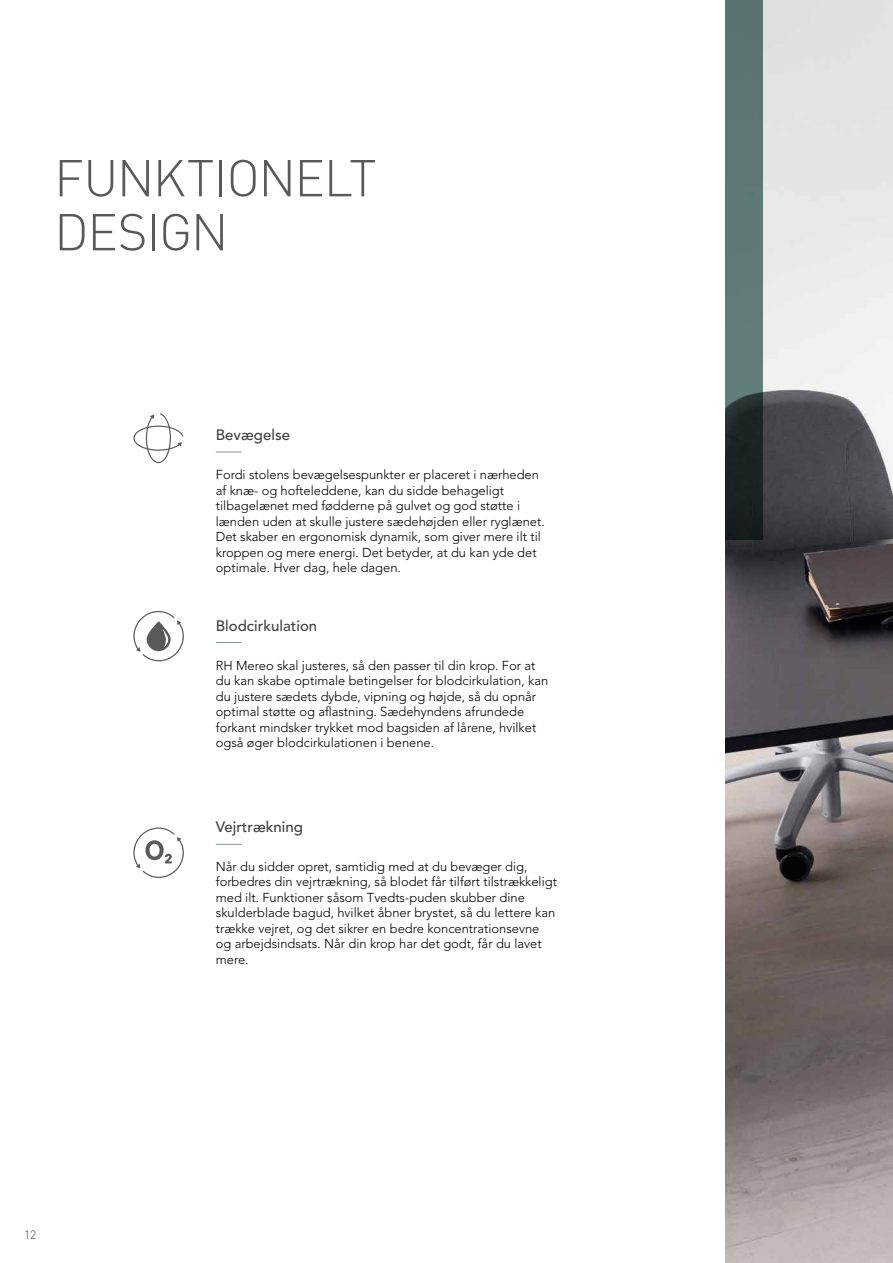
<style>
.page{position:relative;width:893px;height:1263px;background:#fff}
.page>*{position:absolute;margin:0;border:0;box-sizing:border-box;transform-origin:0 0}
.t1{font:300 51px/54px "DIN";letter-spacing:-.025em;color:#58595b}
.t2{font:500 15px "Avenir LT Std";color:#414042}
.t3{font:300 12.9px/15.5px "Avenir LT Std";color:#000}
.t4{font:300 12px "DIN";color:#414042}
</style>
<div class="page">
<img style="left:725px;top:0;width:168px;height:1263px">
<svg style="left:133px;top:611px;width:51px;height:51px"></svg>
<svg style="left:133px;top:413px;width:50px;height:50px"></svg>
<svg style="left:725px;top:0;width:38px;height:539px;background:#4d615e"></svg>
<svg style="left:133px;top:827px;width:51px;height:51px"></svg>
<svg style="left:216px;top:452px;width:25px;height:1px"></svg>
<svg style="left:216px;top:642px;width:25px;height:1px"></svg>
<svg style="left:216px;top:844px;width:25px;height:1px"></svg>
<h1 class="t1" style="left:54px;top:150px;width:324px">FUNKTIONELT<br>DESIGN</h1>
<p class="t2" style="left:216px;top:426px;width:76px">Bevægelse</p>
<p class="t3" style="left:216px;top:467px;width:330px">Fordi stolens bevægelsespunkter er placeret i nærheden af knæ- og hofteleddene, kan du sidde behageligt tilbagelænet med fødderne på gulvet og god støtte i lænden uden at skulle justere sædehøjden eller ryglænet.<br>Det skaber en ergonomisk dynamik, som giver mere ilt til kroppen og mere energi. Det betyder, at du kan yde det optimale. Hver dag, hele dagen.</p>
<p class="t2" style="left:216px;top:617px;width:103px">Blodcirkulation</p>
<p class="t3" style="left:216px;top:658px;width:334px">RH Mereo skal justeres, så den passer til din krop. For at du kan skabe optimale betingelser for blodcirkulation, kan du justere sædets dybde, vipning og højde, så du opnår optimal støtte og aflastning. Sædehyndens afrundede forkant mindsker trykket mod bagsiden af lårene, hvilket også øger blodcirkulationen i benene.</p>
<p class="t2" style="left:216px;top:818px;width:89px">Vejrtrækning</p>
<p class="t3" style="left:216px;top:858px;width:343px">Når du sidder opret, samtidig med at du bevæger dig, forbedres din vejrtrækning, så blodet får tilført tilstrækkeligt med ilt. Funktioner såsom Tvedts-puden skubber dine skulderblade bagud, hvilket åbner brystet, så du lettere kan trække vejret, og det sikrer en bedre koncentrationsevne og arbejdsindsats. Når din krop har det godt, får du lavet mere.</p>
<p class="t4" style="left:24px;top:1227px;width:14px">12</p>
</div>
